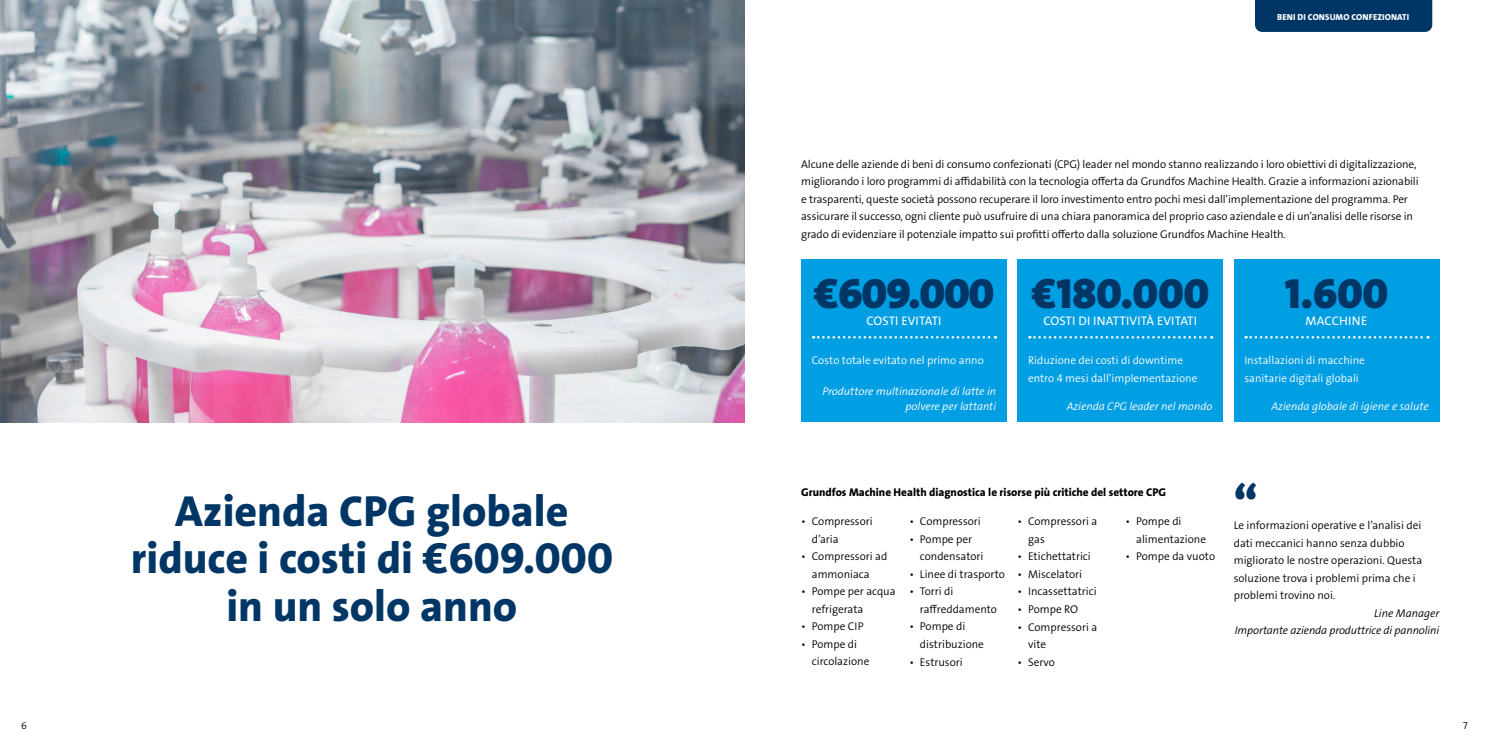
<style>
.page{position:relative;width:1489px;height:745px;background:#fff}
.page>*{position:absolute;margin:0;border:0;box-sizing:border-box;transform-origin:0 0}
.t1{font:43.75px/47.5px "Grundfos The Sans V2 OT 8 XB";color:#003665;text-align:center}
.t2{font:42.5px "Grundfos The Sans V2 OT 9 BL";color:#003665}
.t3{font:12.5px "Grundfos The Sans V2 OT 5 R";letter-spacing:.015em;color:#fff}
.t4{font:11.25px/17.5px "Grundfos The Sans V2 OT 4 SL";letter-spacing:-.01em;color:#000}
.t5{font:11.25px/17.5px "Grundfos The Sans V2 OT 4 SL";color:#fff}
.t6{font:11.25px/15px "Grundfos The Sans V2 OT 4 SL Italic";color:#fff;text-align:right}
.t7{font:11.25px "Grundfos The Sans V2 OT 8 XB";color:#000}
.t8{font:11.25px/17.5px "Grundfos The Sans V2 OT 4 SL Italic";letter-spacing:-.01em;color:#000;text-align:right}
.t9{font:10px "Grundfos The Sans V2 OT 4 SL";color:#000}
.t10{font:8.75px "Grundfos The Sans V2 OT 8 XB";letter-spacing:.015em;color:#fff}
</style>
<div class="page">
<div style="left:1233px;top:259px;width:206px;height:162px;background:#009ee3"></div>
<svg style="left:1245px;top:336px;width:183px;height:2px"></svg>
<div style="left:1017px;top:259px;width:205px;height:162px;background:#009ee3"></div>
<svg style="left:1029px;top:336px;width:183px;height:2px"></svg>
<div style="left:801px;top:259px;width:205px;height:163px;background:#009ee3"></div>
<svg style="left:813px;top:336px;width:182px;height:2px"></svg>
<img style="left:0;top:0;width:744px;height:422px">
<div style="left:1255px;top:0;width:176px;height:32px;background:#003665"></div>
<p class="t10" style="left:1276px;top:12px;width:134px">BENI DI CONSUMO CONFEZIONATI</p>
<p class="t4" style="left:801px;top:155px;width:619px">Alcune delle aziende di beni di consumo confezionati (CPG) leader nel mondo stanno realizzando i loro obiettivi di digitalizzazione, migliorando i loro programmi di affidabilità con la tecnologia offerta da Grundfos Machine Health. Grazie a informazioni azionabili e trasparenti, queste società possono recuperare il loro investimento entro pochi mesi dall’implementazione del programma. Per assicurare il successo, ogni cliente può usufruire di una chiara panoramica del proprio caso aziendale e di un’analisi delle risorse in grado di evidenziare il potenziale impatto sui profitti offerto dalla soluzione Grundfos Machine Health.</p>
<h1 class="t1" style="left:131px;top:487px;width:483px">Azienda CPG globale riduce i costi di €609.000 in un solo anno</h1>
<h2 class="t2" style="left:813px;top:266px;width:182px">€609.000</h2>
<p class="t3" style="left:866px;top:313px;width:77px">COSTI EVITATI</p>
<p class="t5" style="left:811px;top:351px;width:173px">Costo totale evitato nel primo anno</p>
<p class="t6" style="left:822px;top:383px;width:175px">Produttore multinazionale di latte in polvere per lattanti</p>
<h2 class="t2" style="left:1031px;top:266px;width:179px">€180.000</h2>
<p class="t3" style="left:1043px;top:313px;width:155px">COSTI DI INATTIVITÀ EVITATI</p>
<p class="t5" style="left:1028px;top:351px;width:171px">Riduzione dei costi di downtime entro 4 mesi dall’implementazione</p>
<p class="t6" style="left:1066px;top:398px;width:147px">Azienda CPG leader nel mondo</p>
<h2 class="t2" style="left:1284px;top:266px;width:105px">1.600</h2>
<p class="t3" style="left:1305px;top:313px;width:63px">MACCHINE</p>
<p class="t5" style="left:1244px;top:351px;width:122px">Installazioni di macchine sanitarie digitali globali</p>
<p class="t6" style="left:1271px;top:398px;width:159px">Azienda globale di igiene e salute</p>
<p class="t7" style="left:801px;top:484px;width:366px">Grundfos Machine Health diagnostica le risorse più critiche del settore CPG</p>
<p class="t4" style="left:811px;top:512px;width:62px;text-indent:-11px">• Compressori d’aria</p>
<p class="t4" style="left:811px;top:547px;width:77px;text-indent:-11px">• Compressori ad ammoniaca</p>
<p class="t4" style="left:811px;top:582px;width:85px;text-indent:-11px">• Pompe per acqua refrigerata</p>
<p class="t4" style="left:801px;top:617px;width:64px">• Pompe CIP</p>
<p class="t4" style="left:811px;top:635px;width:59px;text-indent:-11px">• Pompe di circolazione</p>
<p class="t4" style="left:1136px;top:512px;width:71px;text-indent:-11px">• Pompe di alimentazione</p>
<p class="t4" style="left:1125px;top:547px;width:91px">• Pompe da vuoto</p>
<p class="t4" style="left:909px;top:512px;width:73px">• Compressori</p>
<p class="t4" style="left:919px;top:530px;width:65px;text-indent:-11px">• Pompe per condensatori</p>
<p class="t4" style="left:909px;top:565px;width:97px">• Linee di trasporto</p>
<p class="t4" style="left:919px;top:582px;width:79px;text-indent:-11px">• Torri di raffreddamento</p>
<p class="t4" style="left:919px;top:617px;width:65px;text-indent:-11px">• Pompe di distribuzione</p>
<p class="t4" style="left:909px;top:652px;width:55px">• Estrusori</p>
<p class="t4" style="left:1028px;top:512px;width:71px;text-indent:-11px">• Compressori a gas</p>
<p class="t4" style="left:1017px;top:547px;width:75px">• Etichettatrici</p>
<p class="t4" style="left:1017px;top:565px;width:66px">• Miscelatori</p>
<p class="t4" style="left:1017px;top:582px;width:81px">• Incassettatrici</p>
<p class="t4" style="left:1017px;top:600px;width:62px">• Pompe RO</p>
<p class="t4" style="left:1028px;top:617px;width:71px;text-indent:-11px">• Compressori a vite</p>
<p class="t4" style="left:1017px;top:652px;width:39px">• Servo</p>
<h2 class="t2" style="left:1233px;top:473px;width:25px">“</h2>
<p class="t4" style="left:1233px;top:516px;width:190px">Le informazioni operative e l’analisi dei dati meccanici hanno senza dubbio migliorato le nostre operazioni. Questa soluzione trova i problemi prima che i problemi trovino noi.</p>
<p class="t8" style="left:1234px;top:603px;width:206px">Line Manager<br>Importante azienda produttrice di pannolini</p>
<p class="t9" style="left:21px;top:718px;width:7px">6</p>
<p class="t9" style="left:1462px;top:718px;width:6px">7</p>
</div>
